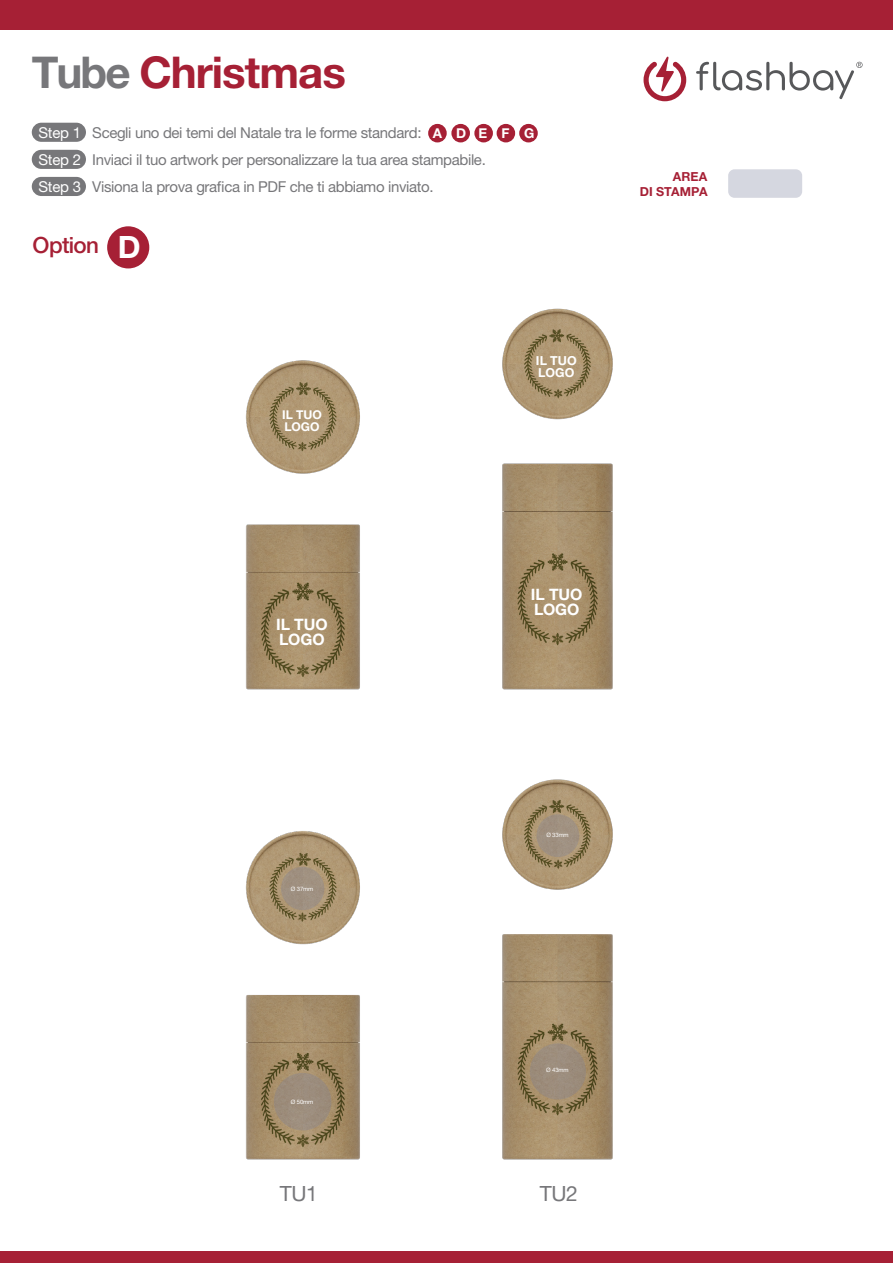
<style>
.page{position:relative;width:893px;height:1263px;background:#fff}
.page>*{position:absolute;margin:0;border:0;box-sizing:border-box;transform-origin:0 0}
.t1{font:700 43.8px "Helvetica Neue LT Pro";letter-spacing:-.025em;color:#a62035}
.t2{font:500 22.35px "Helvetica Neue LT Pro";letter-spacing:-.03em;color:#a62035}
.t3{font:21px "Helvetica Neue LT Pro";letter-spacing:-.025em;color:#77777a}
.t4{font:700 15.75px/15.8px "Helvetica Neue LT Pro";letter-spacing:-.005em;color:#fff}
.t5{font:15px/27px "Helvetica Neue LT Pro";letter-spacing:-.025em;color:#77777a}
.t6{font:700 12.45px/15px "Helvetica Neue LT Pro";letter-spacing:.01em;color:#a62035;text-align:right}
.t7{font:700 12.45px/12.5px "Helvetica Neue LT Pro";letter-spacing:.005em;color:#fff}
.t8{font:700 12.15px/12.1px "Helvetica Neue LT Pro";letter-spacing:.005em;color:#fff}
.t9{font:6px "Helvetica Neue LT Pro";letter-spacing:-.025em;color:#fff}
.s1{color:#77777a}
.s2{color:#fff}
.s3{font-weight:700;font-size:13.5px;color:#fff}
.s4{font-weight:700;font-size:30.75px;color:#fff}
</style>
<div class="page">
<div style="left:107px;top:226px;width:42px;height:42px;background:#a62035;border-radius:50%"></div>
<div style="left:0;top:0;width:893px;height:30px;background:#a62035"></div>
<div style="left:0;top:1251px;width:893px;height:12px;background:#a62035"></div>
<svg style="left:643px;top:56px;width:43px;height:45px"></svg>
<svg style="left:696px;top:62px;width:166px;height:37px"></svg>
<div style="left:428px;top:124px;width:19px;height:18px;background:#a62035;border-radius:50%"></div>
<div style="left:451px;top:124px;width:19px;height:18px;background:#a62035;border-radius:50%"></div>
<div style="left:474px;top:124px;width:19px;height:18px;background:#a62035;border-radius:50%"></div>
<div style="left:497px;top:124px;width:18px;height:18px;background:#a62035;border-radius:50%"></div>
<div style="left:519px;top:124px;width:19px;height:18px;background:#a62035;border-radius:50%"></div>
<div style="left:728px;top:169px;width:74px;height:29px;background:#d5d7e0;border-radius:6px"></div>
<div style="left:32px;top:123px;width:54px;height:19px;background:#77777a;border-radius:10px"></div>
<div style="left:32px;top:150px;width:54px;height:19px;background:#77777a;border-radius:10px"></div>
<div style="left:32px;top:177px;width:54px;height:19px;background:#77777a;border-radius:10px"></div>
<img style="left:245px;top:360px;width:115px;height:299px">
<img style="left:502px;top:308px;width:111px;height:351px">
<img style="left:245px;top:659px;width:115px;height:501px">
<img style="left:502px;top:659px;width:111px;height:501px">
<div style="left:530px;top:1043px;width:56px;height:56px;background:#9c8c7b;border-radius:50%"></div>
<div style="left:274px;top:1073px;width:57px;height:57px;background:#9c8d7c;border-radius:50%"></div>
<div style="left:536px;top:814px;width:43px;height:43px;background:#9f9080;border-radius:50%"></div>
<div style="left:281px;top:867px;width:43px;height:43px;background:#a09080;border-radius:50%"></div>
<h1 class="t1" style="left:32px;top:45px;width:316px"><span class="s1">Tube</span> Christmas</h1>
<p class="t5" style="left:39px;top:119px;width:497px"><span class="s2">Step 1</span> Scegli uno dei temi del Natale tra le forme standard: <span class="s3">A D E F G<br></span><span class="s2">Step 2</span> Inviaci il tuo artwork per personalizzare la tua area stampabile.<br><span class="s2">Step 3</span> Visiona la prova grafica in PDF che ti abbiamo inviato.</p>
<h2 class="t2" style="left:33px;top:232px;width:110px">Option <span class="s4">D</span></h2>
<p class="t8" style="left:282px;top:408px;width:41px">IL TUO<br>LOGO</p>
<p class="t7" style="left:536px;top:354px;width:42px">IL TUO<br>LOGO</p>
<p class="t6" style="left:640px;top:169px;width:69px">AREA<br>DI STAMPA</p>
<p class="t4" style="left:276px;top:616px;width:53px">IL TUO<br>LOGO</p>
<p class="t4" style="left:531px;top:586px;width:53px">IL TUO<br>LOGO</p>
<p class="t9" style="left:291px;top:885px;width:24px">Ø 37mm</p>
<p class="t9" style="left:291px;top:1098px;width:24px">Ø 50mm</p>
<p class="t9" style="left:546px;top:831px;width:24px">Ø 33mm</p>
<p class="t9" style="left:546px;top:1067px;width:24px">Ø 43mm</p>
<h3 class="t3" style="left:280px;top:1180px;width:39px">TU1</h3>
<h3 class="t3" style="left:540px;top:1180px;width:39px">TU2</h3>
</div>
